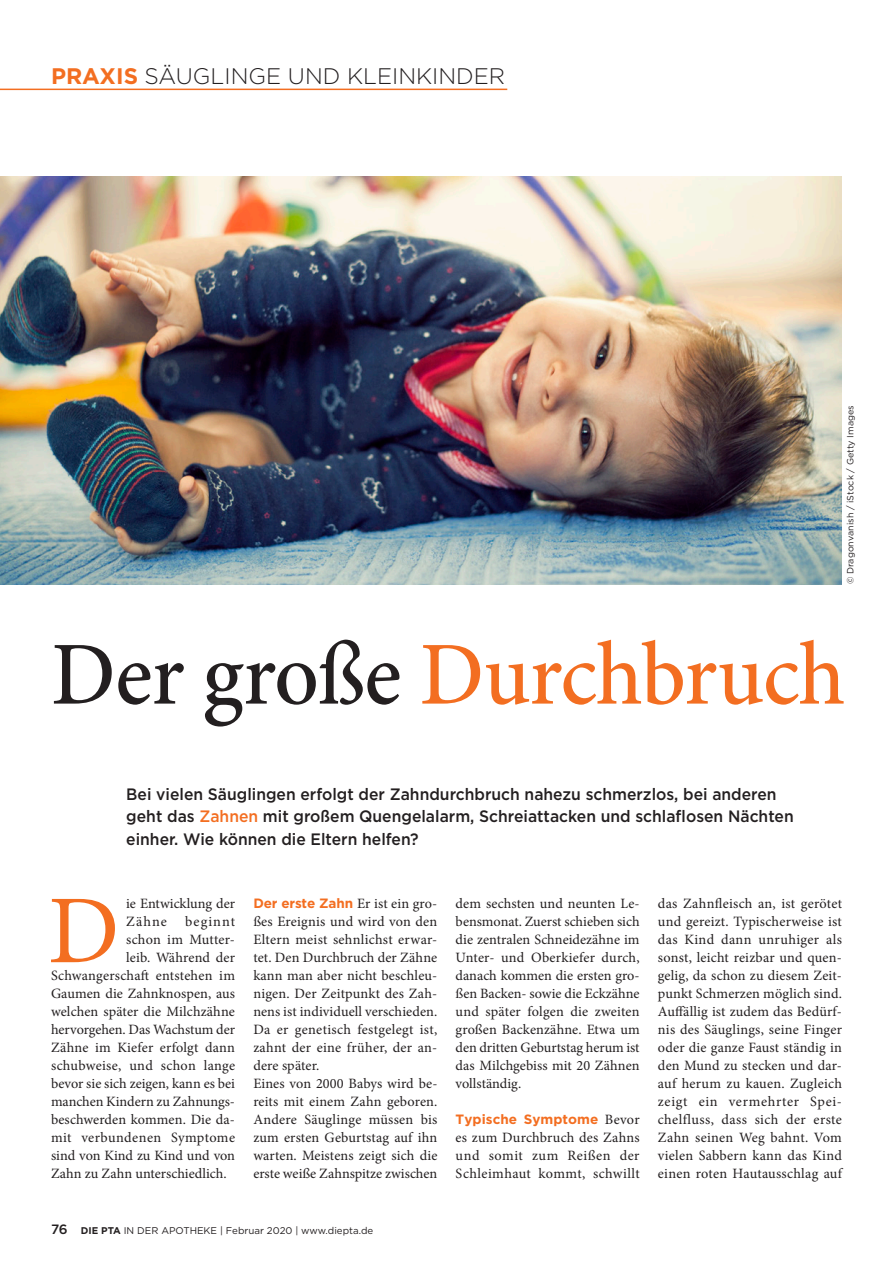
<style>
.page{position:relative;width:893px;height:1263px;background:#fff}
.page>*{position:absolute;margin:0;border:0;box-sizing:border-box;transform-origin:0 0}
.t1{font:97.35px "Minion Pro";color:#f36e21}
.t2{font:500 90px "Minion Pro";letter-spacing:-.01em;color:#f36e21}
.t3{font:300 22.5px "Gotham";color:#231f20}
.t4{font:500 16.5px/22.5px "Gotham";color:#231f20;scale:.95 1}
.t5{font:14.25px/18px "Minion Pro";letter-spacing:.01em;color:#231f20;text-align:justify}
.t6{font:14.25px "Minion Pro";letter-spacing:.03em;color:#231f20}
.t7{font:14.25px "Minion Pro";letter-spacing:.075em;color:#231f20}
.t8{font:700 13.5px "Gotham";letter-spacing:.005em;color:#f36e21}
.t9{font:9.75px "Gotham";color:#231f20}
.t10{font:9px "Gotham";color:#231f20}
.s1{font-weight:700;color:#f36e21}
.s2{color:#231f20}
.s3{color:#f36e21}
.s4{font-family:"Minion Pro";font-weight:400;font-size:14.25px;color:#231f20}
.s5{font-weight:500;font-size:13.5px}
.s6{font-weight:700}
</style>
<div class="page">
<img style="left:0;top:176px;width:842px;height:408px">
<hr style="left:0;top:89px;width:507px;height:1px;background:#f36e21">
<hr style="left:892px;top:1167px;width:1px;height:96px;background:#52257e">
<h3 class="t3" style="left:51px;top:62px;width:456px"><span class="s1">PRAXIS</span> SÄUGLINGE UND KLEINKINDER</h3>
<p class="t10" style="left:844px;top:584px;width:180px;rotate:-90deg">© Dragonvanish / iStock / Getty Images</p>
<h2 class="t2" style="left:51px;top:614px;width:796px"><span class="s2">Der große</span> Durchbruch</h2>
<p class="t4" style="left:126px;top:782px;width:704px">Bei vielen Säuglingen erfolgt der Zahndurchbruch nahezu schmerzlos, bei anderen geht das <span class="s3">Zahnen</span> mit großem Quengelalarm, Schreiattacken und schlaflosen Nächten einher. Wie können die Eltern helfen?</p>
<h1 class="t1" style="left:48px;top:866px;width:73px">D</h1>
<p class="t5" style="left:126px;top:895px;width:110px">ie Entwicklung der<br>Zähne</p>
<p class="t7" style="left:185px;top:912px;width:51px">beginnt</p>
<p class="t5" style="left:126px;top:931px;width:110px">schon im Mutter-</p>
<p class="t5" style="left:126px;top:949px;width:110px">leib. Während der</p>
<p class="t5" style="left:51px;top:967px;width:185px">Schwangerschaft entstehen im</p>
<p class="t5" style="left:51px;top:985px;width:186px">Gaumen die Zahnknospen, aus</p>
<p class="t5" style="left:51px;top:1003px;width:185px">welchen später die Milchzähne</p>
<p class="t5" style="left:51px;top:1021px;width:185px">hervorgehen. Das Wachstum der</p>
<p class="t5" style="left:51px;top:1039px;width:185px">Zähne im Kiefer erfolgt dann</p>
<p class="t5" style="left:51px;top:1057px;width:186px">schubweise, und schon lange</p>
<p class="t5" style="left:51px;top:1075px;width:186px">bevor sie sich zeigen, kann es bei</p>
<p class="t5" style="left:51px;top:1093px;width:186px">manchen Kindern zu Zahnungs-</p>
<p class="t5" style="left:51px;top:1111px;width:185px">beschwerden kommen. Die da-</p>
<p class="t6" style="left:51px;top:1128px;width:186px">mit verbundenen Symptome</p>
<p class="t5" style="left:51px;top:1147px;width:186px">sind von Kind zu Kind und von</p>
<p class="t5" style="left:51px;top:1165px;width:177px">Zahn zu Zahn unterschiedlich.</p>
<p class="t8" style="left:253px;top:894px;width:186px">Der erste Zahn <span class="s4">Er ist ein gro-</span></p>
<p class="t5" style="left:253px;top:913px;width:186px;text-align:left">ßes Ereignis und wird von den<br>Eltern meist sehnlichst erwar&shy;tet. Den Durchbruch der Zähne kann man aber nicht beschleu&shy;nigen. Der Zeitpunkt des Zah&shy;nens ist individuell verschieden.<br>Da er genetisch festgelegt ist, zahnt der eine früher, der an&shy;dere später.<br>Eines von 2000 Babys wird be&shy;reits mit einem Zahn geboren.<br>Andere Säuglinge müssen bis zum ersten Geburtstag auf ihn warten. Meistens zeigt sich die erste weiße Zahnspitze zwischen</p>
<p class="t9" style="left:51px;top:1224px;width:324px"><span class="s5">76</span> <span class="s6">DIE PTA</span> IN DER APOTHEKE | Februar 2020 | www.diepta.de</p>
<p class="t5" style="left:456px;top:895px;width:186px">dem sechsten und neunten Le&shy;bensmonat. Zuerst schieben sich die zentralen Schneidezähne im Unter- und Oberkiefer durch, danach kommen die ersten gro&shy;ßen Backen- sowie die Eckzähne und später folgen die zweiten großen Backenzähne. Etwa um den dritten Geburtstag herum ist das Milchgebiss mit 20 Zähnen vollständig.</p>
<p class="t8" style="left:456px;top:1110px;width:186px">Typische Symptome <span class="s4">Bevor</span></p>
<p class="t5" style="left:456px;top:1129px;width:186px">es zum Durchbruch des Zahns und somit zum Reißen der Schleimhaut kommt, schwillt</p>
<p class="t5" style="left:658px;top:895px;width:186px">das Zahnfleisch an, ist gerötet und gereizt. Typischerweise ist das Kind dann unruhiger als sonst, leicht reizbar und quen&shy;gelig, da schon zu diesem Zeit&shy;punkt Schmerzen möglich sind.<br>Auffällig ist zudem das Bedürf&shy;nis des Säuglings, seine Finger oder die ganze Faust ständig in den Mund zu stecken und dar&shy;auf herum zu kauen. Zugleich zeigt ein vermehrter Spei&shy;chelfluss, dass sich der erste Zahn seinen Weg bahnt. Vom vielen Sabbern kann das Kind einen roten Hautausschlag auf</p>
</div>
